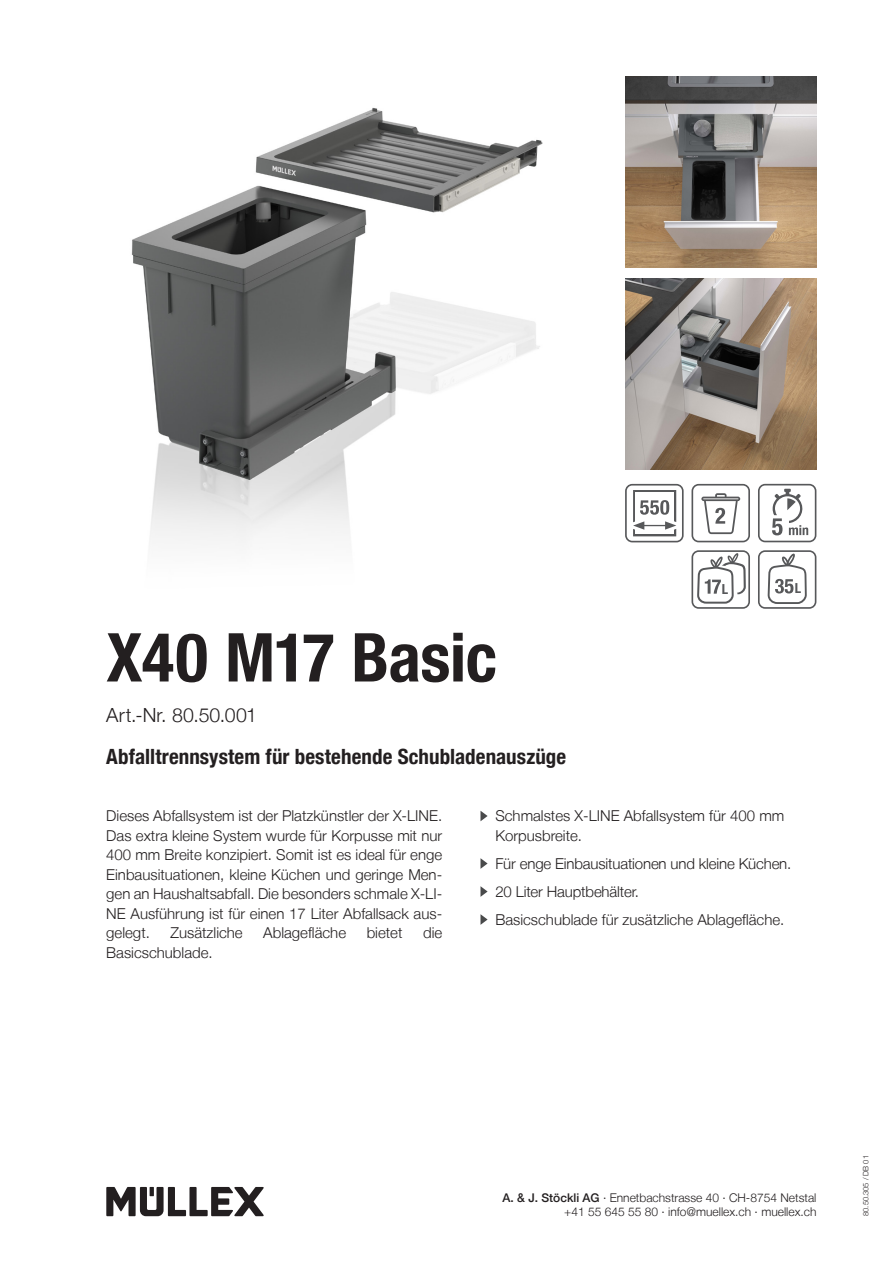
<style>
.page{position:relative;width:893px;height:1263px;background:#fff}
.page>*{position:absolute;margin:0;border:0;box-sizing:border-box;transform-origin:0 0}
.Titel_Bold_Cond_45_4{font:700 condensed 67.5px "Helvetica Neue LT";letter-spacing:-.01em;color:#231f20}
.Untertitel_Bold_Cond{font:700 condensed 21px "Helvetica Neue LT";letter-spacing:.005em;color:#231f20}
.Art__Nr__Light_13_15{font:300 19.5px "Helvetica Neue LT";letter-spacing:.005em;color:#231f20}
.Produktetext_10_13{font:300 15px/19.5px "Helvetica Neue LT";color:#231f20;text-align:justify}
.Aufzaehlungstext_Lig{font:300 15px/19.5px "Helvetica Neue LT";color:#231f20}
.t1{font:700 condensed 13.95px "Helvetica Neue LT Std";color:#57585a}
.Adresse_Light_8_9_6{font:300 12px/14.4px "Helvetica Neue LT";color:#231f20;text-align:right}
.t2{font:300 7.5px "Helvetica Neue LT";color:#231f20}
.s1{font-weight:500}
</style>
<div class="page">
<svg style="left:480px;top:811px;width:8px;height:10px"></svg>
<svg style="left:480px;top:858px;width:8px;height:11px"></svg>
<svg style="left:480px;top:886px;width:8px;height:11px"></svg>
<svg style="left:480px;top:914px;width:8px;height:11px"></svg>
<img style="left:625px;top:77px;width:191px;height:191px">
<img style="left:131px;top:107px;width:412px;height:436px">
<img style="left:625px;top:279px;width:191px;height:191px">
<svg style="left:625px;top:484px;width:59px;height:58px"></svg>
<svg style="left:691px;top:484px;width:59px;height:58px"></svg>
<svg style="left:758px;top:484px;width:58px;height:58px"></svg>
<svg style="left:758px;top:550px;width:58px;height:59px"></svg>
<svg style="left:691px;top:550px;width:59px;height:59px"></svg>
<svg style="left:106px;top:1187px;width:158px;height:29px"></svg>
<p class="Titel_Bold_Cond_45_4" style="left:106px;top:617px;width:392px">X40 M17 Basic</p>
<p class="Art__Nr__Light_13_15" style="left:106px;top:703px;width:152px">Art.-Nr. 80.50.001</p>
<p class="Untertitel_Bold_Cond" style="left:106px;top:743px;width:461px">Abfalltrennsystem für bestehende Schubladenauszüge</p>
<p class="t1" style="left:722px;top:580px;width:8px">L</p>
<p class="t1" style="left:795px;top:580px;width:8px">L</p>
<p class="Produktetext_10_13" style="left:106px;top:806px;width:337px">Dieses Abfallsystem ist der Platzkünstler der X-LINE.<br>Das extra kleine System wurde für Korpusse mit nur 400 mm Breite konzipiert. Somit ist es ideal für enge Einbausituationen, kleine Küchen und geringe Men&shy;gen an Haushaltsabfall. Die besonders schmale X-LI-NE Ausführung ist für einen 17 Liter Abfallsack aus&shy;gelegt.</p>
<p class="Produktetext_10_13" style="left:170px;top:923px;width:74px">Zusätzliche</p>
<p class="Produktetext_10_13" style="left:263px;top:923px;width:84px">Ablagefläche</p>
<p class="Produktetext_10_13" style="left:367px;top:923px;width:37px">bietet</p>
<p class="Produktetext_10_13" style="left:423px;top:923px;width:21px">die</p>
<p class="Produktetext_10_13" style="left:106px;top:942px;width:108px">Basicschublade.</p>
<p class="Aufzaehlungstext_Lig" style="left:495px;top:806px;width:290px">Schmalstes X-LINE Abfallsystem für 400 mm<br>Korpusbreite.</p>
<p class="Aufzaehlungstext_Lig" style="left:495px;top:853px;width:297px">Für enge Einbausituationen und kleine Küchen.</p>
<p class="Aufzaehlungstext_Lig" style="left:495px;top:881px;width:145px">20 Liter Hauptbehälter.</p>
<p class="Aufzaehlungstext_Lig" style="left:495px;top:909px;width:290px">Basicschublade für zusätzliche Ablagefläche.</p>
<p class="Adresse_Light_8_9_6" style="left:503px;top:1190px;width:315px"><span class="s1">A. &amp; J. Stöckli AG</span> · Ennetbachstrasse 40 · CH-8754 Netstal +41 55 645 55 80 · info@muellex.ch · muellex.ch</p>
<p class="t2" style="left:861px;top:1216px;width:62px;rotate:-90deg">80.50.305 / DB 01</p>
</div>
